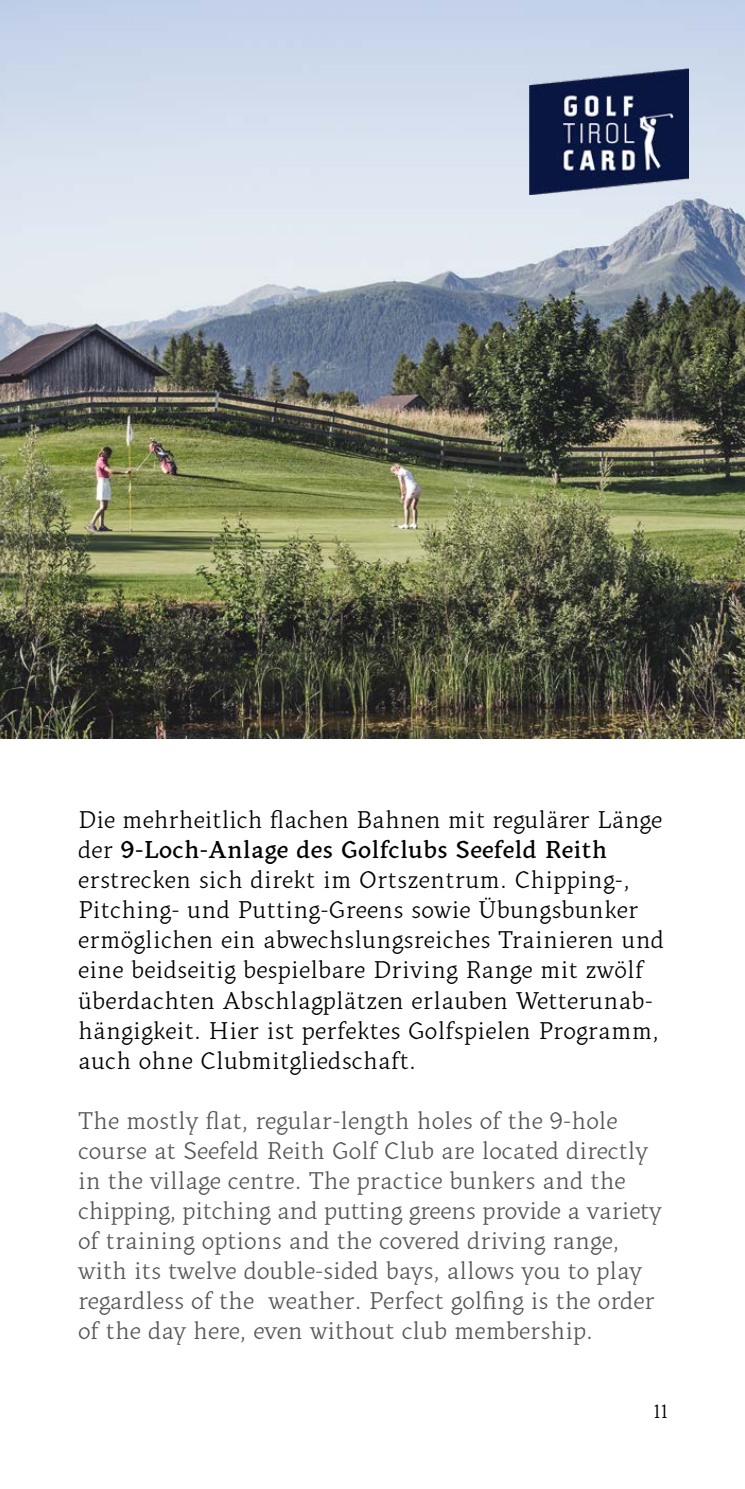
<style>
.page{position:relative;width:745px;height:1489px;background:#fff}
.page>*{position:absolute;margin:0;border:0;box-sizing:border-box;transform-origin:0 0}
.t1{font:25px/30px "Kitsch Text";letter-spacing:.01em;color:#000}
.t2{font:25px/30px "Kitsch Text";color:#575756}
.t3{font:20px "Kitsch Text";color:#000}
.s1{font-weight:500}
</style>
<div class="page">
<img style="left:0;top:0;width:744px;height:738px">
<img style="left:529px;top:69px;width:158px;height:126px">
<p class="t1" style="left:78px;top:804px;width:587px">Die mehrheitlich flachen Bahnen mit regulärer Länge der <span class="s1">9-Loch-Anlage des Golfclubs Seefeld Reith </span>erstrecken sich direkt im Ortszentrum. Chipping-, Pitching- und Putting-Greens sowie Übungsbunker ermöglichen ein abwechslungsreiches Trainieren und eine beidseitig bespielbare Driving Range mit zwölf überdachten Abschlagplätzen erlauben Wetterunab&shy;hängigkeit. Hier ist perfektes Golfspielen Programm, auch ohne Clubmitgliedschaft.</p>
<p class="t2" style="left:78px;top:1104px;width:584px">The mostly flat, regular-length holes of the 9-hole course at Seefeld Reith Golf Club are located directly in the village centre. The practice bunkers and the chipping, pitching and putting greens provide a variety of training options and the covered driving range, with its twelve double-sided bays, allows you to play regardless of the weather. Perfect golfing is the order of the day here, even without club membership.</p>
<p class="t3" style="left:653px;top:1398px;width:16px">11</p>
</div>
